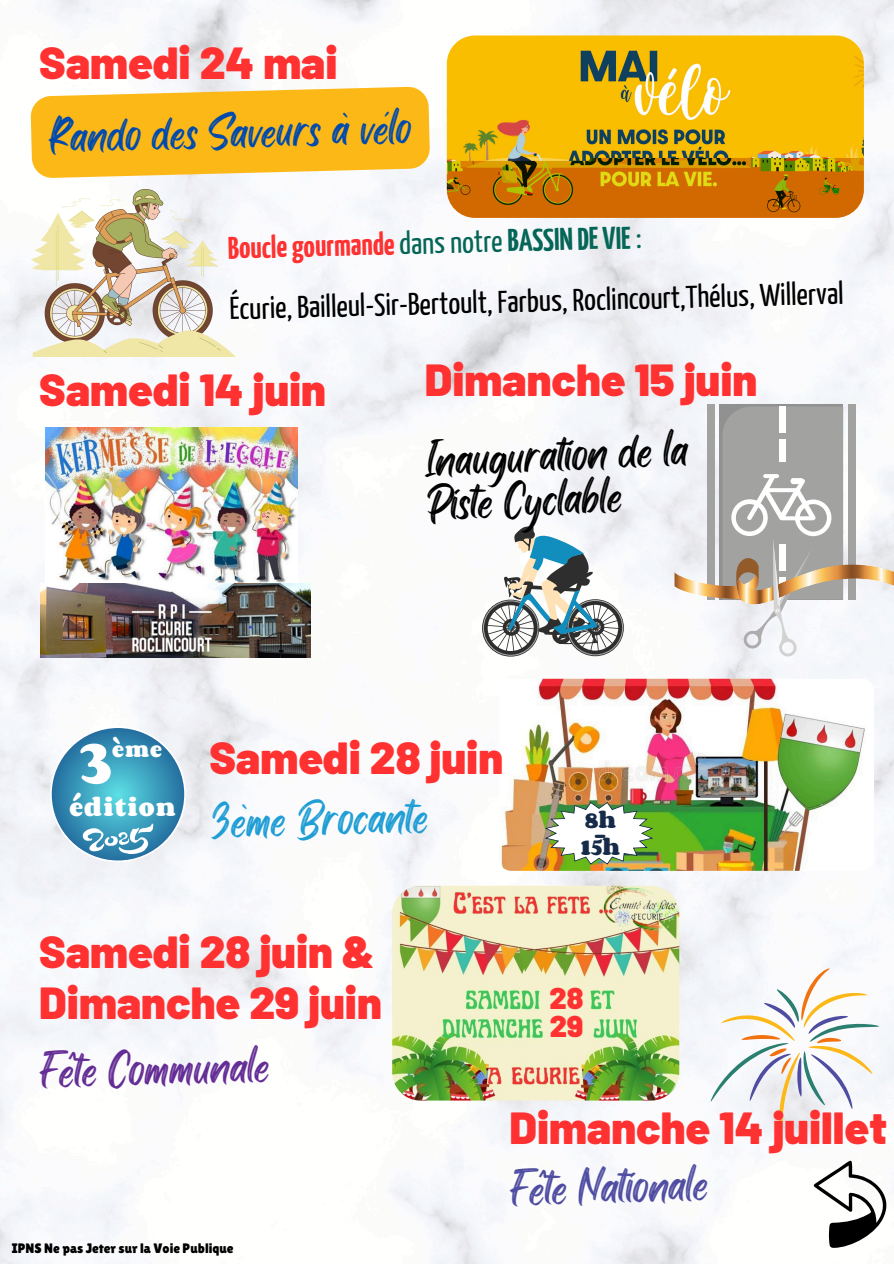
<style>
.page{position:relative;width:894px;height:1264px;background:#fff}
.page>*{position:absolute;margin:0;border:0;box-sizing:border-box;transform-origin:0 0}
.t1{font:700 50.55px "Corben";color:#fff}
.t2{font:900 44.85px/51.8px "Barlow";color:#ff3131}
.t3{font:44.85px/43.7px "Black Bones";color:#000}
.t4{font:44.85px "Black Bones";color:#642d95}
.t5{font:44.85px "Black Bones";color:#4f4da1}
.t6{font:44.85px "Black Bones";color:#1f9ed5}
.t7{font:44.25px "Black Bones";color:#004aad}
.t8{font:31.35px "Yanone Kaffeesatz";color:#000}
.t9{font:700 31.35px "Yanone Kaffeesatz";color:#ff3131}
.t10{font:900 30px "Barlow";color:#ff3131}
.t11{font:700 20.7px "Corben";letter-spacing:.055em;color:#fff}
.t12{font:700 18.6px/13.4px "Corben";color:#162b49;text-align:center}
.t13{font:700 17.85px "Corben";color:#fff}
.t14{font:13.65px "Lilita One";color:#000}
.s1{font-weight:400;color:#056657}
.s2{color:#056657}
</style>
<div class="page">
<img style="left:0;top:0;width:893px;height:1263px">
<img style="left:392px;top:885px;width:287px;height:215px">
<img style="left:446px;top:35px;width:417px;height:183px;border-radius:28px">
<img style="left:498px;top:678px;width:375px;height:192px">
<img style="left:544px;top:802px;width:109px;height:62px">
<svg style="left:50px;top:726px;width:136px;height:136px"></svg>
<img style="left:32px;top:190px;width:203px;height:166px">
<svg style="left:710px;top:968px;width:168px;height:177px"></svg>
<div style="left:707px;top:403px;width:7px;height:196px;background:#a2a2a1"></div>
<div style="left:847px;top:403px;width:7px;height:196px;background:#a2a2a1"></div>
<svg style="left:842px;top:564px;width:42px;height:4px"></svg>
<svg style="left:674px;top:406px;width:168px;height:251px"></svg>
<img style="left:46px;top:428px;width:252px;height:154px">
<img style="left:40px;top:583px;width:270px;height:74px">
<svg style="left:811px;top:1153px;width:82px;height:94px"></svg>
<svg style="left:482px;top:526px;width:141px;height:130px"></svg>
<svg style="left:30px;top:86px;width:400px;height:92px;background:#fbc033"></svg>
<p class="t2" style="left:39px;top:35px;width:300px">Samedi 24 mai</p>
<p class="t7" style="left:49px;top:103px;width:364px;rotate:-1deg">Rando des Saveurs à vélo</p>
<p class="t9" style="left:228px;top:235px;width:415px;rotate:-1deg">Bouclegourmande<span class="s1">dans notre</span> <span class="s2">BASSIN DE VIE</span> <span class="s1">:</span></p>
<h5 class="t8" style="left:229px;top:294px;width:615px;rotate:-1deg">Écurie, Bailleul-Sir-Bertoult, Farbus, Roclincourt,Thélus, Willerval</h5>
<p class="t2" style="left:39px;top:362px;width:288px">Samedi 14 juin</p>
<p class="t2" style="left:424px;top:352px;width:334px">Dimanche 15 juin</p>
<h2 class="t3" style="left:424px;top:440px;width:264px;rotate:-3deg">Inauguration de la<br>Piste Cyclable</h2>
<h3 class="t1" style="left:80px;top:736px;width:34px">3</h3>
<h3 class="t13" style="left:112px;top:740px;width:51px">ème</h3>
<p class="t11" style="left:69px;top:797px;width:108px">édition</p>
<p class="t2" style="left:209px;top:730px;width:295px">Samedi 28 juin</p>
<h2 class="t6" style="left:209px;top:789px;width:220px;rotate:-1deg">3ème Brocante</h2>
<h1 class="t2" style="left:39px;top:923px;width:344px">Samedi 28 juin &amp;<br>Dimanche 29 juin</h1>
<h1 class="t4" style="left:39px;top:1038px;width:231px;rotate:-1deg">Fête Communale</h1>
<h1 class="t12" style="left:580px;top:815px;width:41px">8h -<br>15h</h1>
<p class="t10" style="left:549px;top:979px;width:35px">28</p>
<h4 class="t10" style="left:549px;top:1007px;width:35px">29</h4>
<h5 class="t14" style="left:12px;top:1239px;width:223px">IPNS Ne pas Jeter sur la Voie Publique</h5>
<p class="t2" style="left:509px;top:1100px;width:379px">Dimanche 14 juillet</p>
<p class="t5" style="left:509px;top:1156px;width:199px;rotate:-1deg">Fête Nationale</p>
</div>
